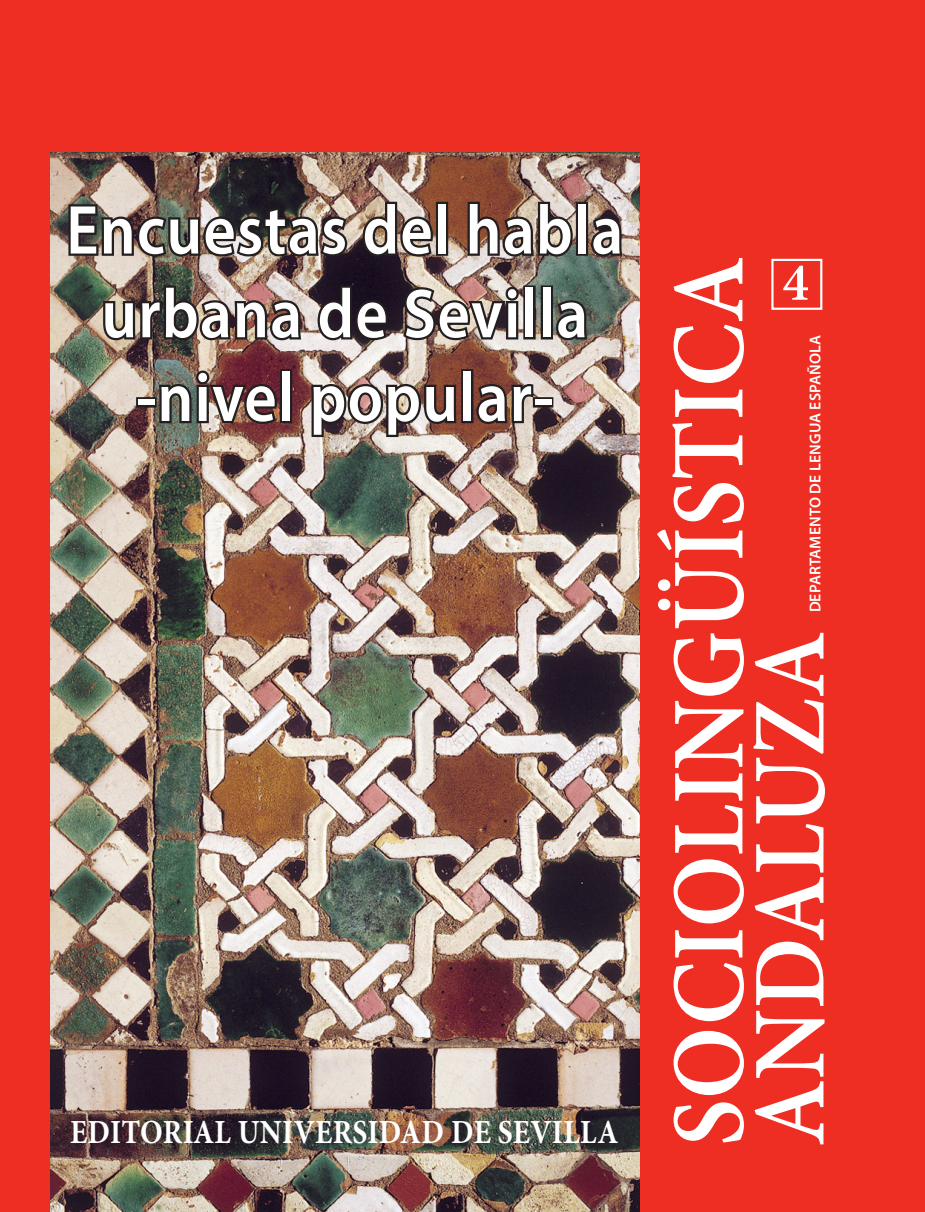
<style>
.page{position:relative;width:925px;height:1212px;background:#ee2e22}
.page>*{position:absolute;margin:0;border:0;box-sizing:border-box;transform-origin:0 0}
.t1{font:600 103.5px/81px "Minion Pro";color:#fff;scale:.92 1}
.t2{font:600 69.75px/83.7px "Myriad Pro";letter-spacing:.02em;color:#fff;text-align:center;scale:.9 1}
.t3{font:600 54px "Minion Pro";color:#fff}
.t4{font:700 33.75px "Minion Pro";letter-spacing:.01em;color:#fff;scale:.88 1}
.t5{font:600 15.75px "Myriad Pro";letter-spacing:.01em;color:#fff}
</style>
<div class="page">
<img style="left:50px;top:152px;width:589px;height:1060px">
<img style="left:66px;top:202px;width:283px;height:57px">
<img style="left:360px;top:199px;width:75px;height:60px">
<div style="left:436px;top:202px;width:12px;height:54px;border:4px solid #231f20"></div>
<img style="left:465px;top:199px;width:110px;height:60px">
<div style="left:576px;top:202px;width:12px;height:54px;border:4px solid #231f20"></div>
<svg style="left:589px;top:214px;width:36px;height:45px;background:#5e514c"></svg>
<img style="left:101px;top:283px;width:203px;height:59px">
<svg style="left:315px;top:283px;width:75px;height:59px;background:#322a31"></svg>
<img style="left:400px;top:285px;width:121px;height:57px">
<div style="left:523px;top:285px;width:13px;height:54px;border:4px solid #231f20"></div>
<div style="left:541px;top:285px;width:12px;height:54px;border:4px solid #231f20"></div>
<svg style="left:554px;top:298px;width:36px;height:44px;background:#474944"></svg>
<div style="left:136px;top:397px;width:21px;height:11px;border:4px solid #231f20"></div>
<img style="left:157px;top:368px;width:122px;height:58px">
<div style="left:280px;top:369px;width:12px;height:54px;border:4px solid #231f20"></div>
<img style="left:309px;top:382px;width:150px;height:57px">
<div style="left:461px;top:369px;width:12px;height:54px;border:4px solid #231f20"></div>
<svg style="left:474px;top:382px;width:61px;height:44px;background:#644a42"></svg>
<div style="left:533px;top:397px;width:20px;height:11px;border:4px solid #231f20"></div>
<div style="left:771px;top:259px;width:51px;height:51px;border:2px solid #fff"></div>
<p class="t2" style="left:66px;top:186px;width:620px">Encuestas del habla urbana de Sevilla -nivel popular-</p>
<p class="t4" style="left:70px;top:1109px;width:624px">EDITORIAL UNIVERSIDAD DE SEVILLA</p>
<h1 class="t1" style="left:668px;top:1146px;width:969px;rotate:-90deg">SOCIOLINGÜÍSTICA<br>ANDALUZA</h1>
<p class="t3" style="left:782px;top:245px;width:28px">4</p>
<p class="t5" style="left:805px;top:612px;width:279px;rotate:-90deg">DEPARTAMENTO DE LENGUA ESPAÑOLA</p>
</div>
